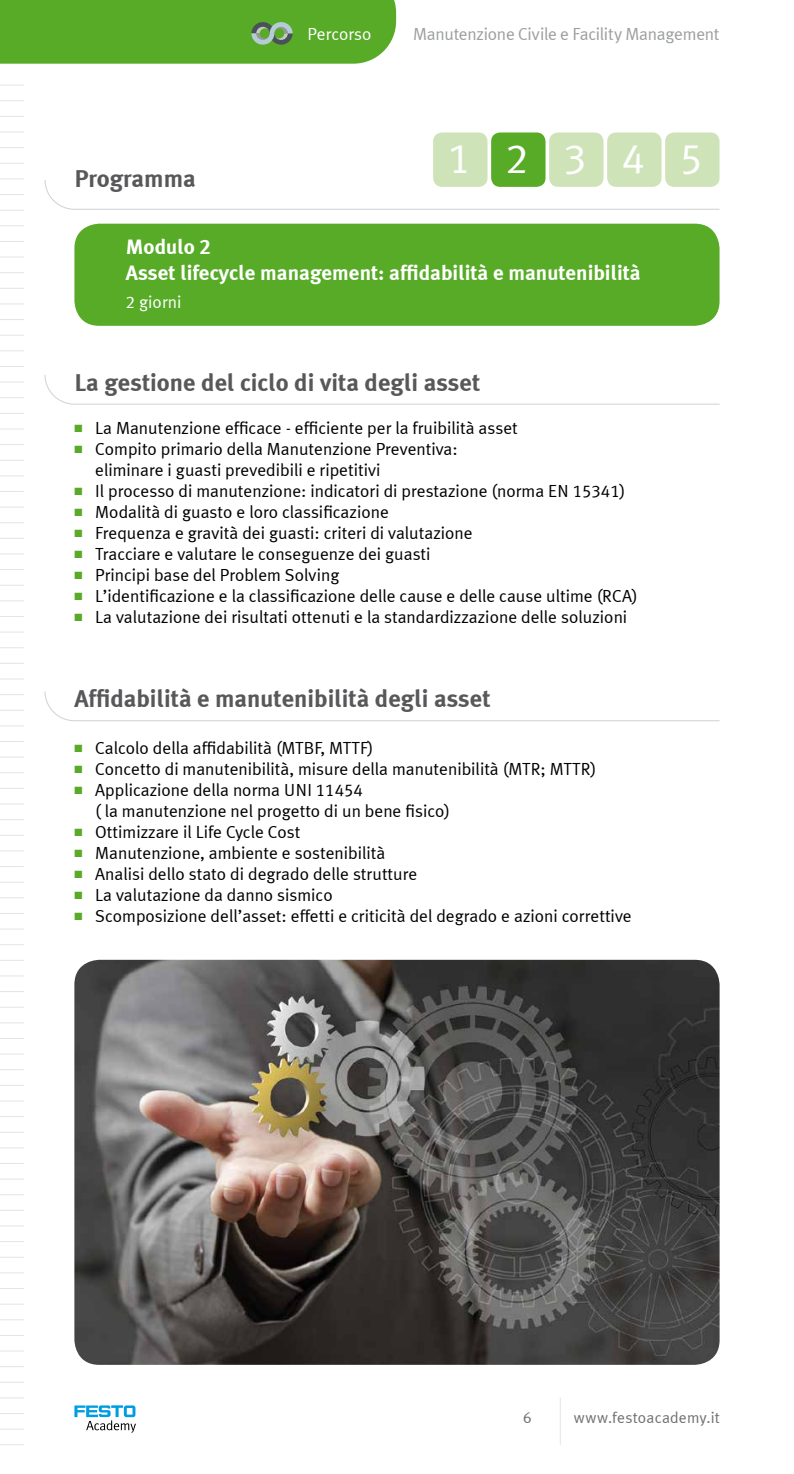
<style>
.page{position:relative;width:794px;height:1474px;background:#fff}
.page>*{position:absolute;margin:0;border:0;box-sizing:border-box;transform-origin:0 0}
.t1{font:42.88px "Meta Plus LF";letter-spacing:.815em;color:#fff}
.t2{font:700 24.5px "Meta Plus LF";color:#58585a}
.t3{font:700 21px/25.2px "Meta Plus LF";color:#fff}
.t4{font:17.5px/21px "Meta Plus LF";color:#000}
.t5{font:17.5px "Meta Plus LF";letter-spacing:-.015em;color:#9c9e9f}
.t6{font:17.5px "Meta Plus LF";color:#fff}
.t7{font:15.75px "Meta Plus LF";letter-spacing:.01em;color:#707172}
.t8{font:10.5px/21px "Zapf Dingbats ITC";color:#57ab27;text-align:justify}
</style>
<div class="page">
<div style="left:0;top:0;width:396px;height:64px;background:#57ab27"></div>
<svg style="left:0;top:913px;width:24px;height:1px"></svg>
<svg style="left:0;top:928px;width:24px;height:1px"></svg>
<svg style="left:0;top:944px;width:24px;height:1px"></svg>
<svg style="left:0;top:975px;width:24px;height:1px"></svg>
<svg style="left:0;top:991px;width:24px;height:1px"></svg>
<svg style="left:0;top:1022px;width:24px;height:1px"></svg>
<svg style="left:0;top:1038px;width:24px;height:1px"></svg>
<svg style="left:0;top:1053px;width:24px;height:1px"></svg>
<svg style="left:0;top:1069px;width:24px;height:1px"></svg>
<svg style="left:0;top:1100px;width:24px;height:1px"></svg>
<svg style="left:0;top:1116px;width:24px;height:1px"></svg>
<svg style="left:0;top:1147px;width:24px;height:1px"></svg>
<svg style="left:0;top:1163px;width:24px;height:1px"></svg>
<svg style="left:0;top:1178px;width:23px;height:1px"></svg>
<svg style="left:0;top:1194px;width:24px;height:1px"></svg>
<svg style="left:0;top:1225px;width:24px;height:1px"></svg>
<svg style="left:0;top:1241px;width:24px;height:1px"></svg>
<svg style="left:0;top:1272px;width:24px;height:1px"></svg>
<svg style="left:0;top:1319px;width:24px;height:1px"></svg>
<svg style="left:0;top:1350px;width:24px;height:1px"></svg>
<svg style="left:0;top:1366px;width:24px;height:1px"></svg>
<svg style="left:0;top:1397px;width:24px;height:1px"></svg>
<svg style="left:0;top:1444px;width:24px;height:1px"></svg>
<svg style="left:0;top:85px;width:24px;height:1px"></svg>
<svg style="left:0;top:100px;width:24px;height:1px"></svg>
<svg style="left:0;top:132px;width:24px;height:1px"></svg>
<svg style="left:0;top:147px;width:24px;height:1px"></svg>
<svg style="left:0;top:178px;width:24px;height:1px"></svg>
<svg style="left:0;top:194px;width:24px;height:1px"></svg>
<svg style="left:0;top:225px;width:24px;height:1px"></svg>
<svg style="left:0;top:256px;width:24px;height:1px"></svg>
<svg style="left:0;top:272px;width:24px;height:1px"></svg>
<svg style="left:0;top:303px;width:24px;height:1px"></svg>
<svg style="left:0;top:319px;width:24px;height:1px"></svg>
<svg style="left:0;top:350px;width:24px;height:1px"></svg>
<svg style="left:0;top:381px;width:24px;height:1px"></svg>
<svg style="left:0;top:397px;width:24px;height:1px"></svg>
<svg style="left:0;top:428px;width:24px;height:1px"></svg>
<svg style="left:0;top:444px;width:24px;height:1px"></svg>
<svg style="left:0;top:475px;width:24px;height:1px"></svg>
<svg style="left:0;top:491px;width:24px;height:1px"></svg>
<svg style="left:0;top:522px;width:24px;height:1px"></svg>
<svg style="left:0;top:553px;width:24px;height:1px"></svg>
<svg style="left:0;top:569px;width:24px;height:1px"></svg>
<svg style="left:0;top:600px;width:24px;height:1px"></svg>
<svg style="left:0;top:616px;width:24px;height:1px"></svg>
<svg style="left:0;top:647px;width:24px;height:1px"></svg>
<svg style="left:0;top:116px;width:24px;height:1px"></svg>
<svg style="left:0;top:163px;width:24px;height:1px"></svg>
<svg style="left:0;top:241px;width:24px;height:1px"></svg>
<svg style="left:0;top:288px;width:24px;height:1px"></svg>
<svg style="left:0;top:366px;width:24px;height:1px"></svg>
<svg style="left:0;top:413px;width:24px;height:1px"></svg>
<svg style="left:0;top:506px;width:24px;height:1px"></svg>
<svg style="left:0;top:538px;width:24px;height:1px"></svg>
<svg style="left:0;top:585px;width:24px;height:1px"></svg>
<svg style="left:0;top:663px;width:24px;height:1px"></svg>
<svg style="left:0;top:678px;width:24px;height:1px"></svg>
<svg style="left:0;top:725px;width:24px;height:1px"></svg>
<svg style="left:0;top:772px;width:24px;height:1px"></svg>
<svg style="left:0;top:803px;width:24px;height:1px"></svg>
<svg style="left:0;top:210px;width:24px;height:1px"></svg>
<svg style="left:0;top:335px;width:24px;height:1px"></svg>
<svg style="left:0;top:460px;width:24px;height:1px"></svg>
<svg style="left:0;top:631px;width:23px;height:1px"></svg>
<svg style="left:0;top:694px;width:24px;height:1px"></svg>
<svg style="left:0;top:741px;width:24px;height:1px"></svg>
<svg style="left:0;top:788px;width:24px;height:1px"></svg>
<svg style="left:0;top:819px;width:24px;height:1px"></svg>
<svg style="left:0;top:850px;width:24px;height:1px"></svg>
<svg style="left:0;top:866px;width:24px;height:1px"></svg>
<svg style="left:0;top:897px;width:24px;height:1px"></svg>
<svg style="left:74px;top:1405px;width:62px;height:27px"></svg>
<svg style="left:251px;top:22px;width:42px;height:23px"></svg>
<hr style="left:560px;top:1397px;width:1px;height:47px;background:#e3e4e4">
<div style="left:74px;top:224px;width:645px;height:102px;background:#57ab27;border-radius:25px"></div>
<svg style="left:44px;top:179px;width:676px;height:31px"></svg>
<svg style="left:44px;top:691px;width:676px;height:30px"></svg>
<svg style="left:44px;top:375px;width:676px;height:30px"></svg>
<img style="left:74px;top:959px;width:645px;height:405px">
<div style="left:433px;top:132px;width:54px;height:55px;background:#cfe3b9;border-radius:9px"></div>
<div style="left:549px;top:132px;width:54px;height:55px;background:#cfe3b9;border-radius:9px"></div>
<div style="left:491px;top:132px;width:54px;height:55px;background:#57ab27;border-radius:9px"></div>
<div style="left:607px;top:132px;width:54px;height:55px;background:#cfe3b9;border-radius:9px"></div>
<div style="left:665px;top:132px;width:54px;height:55px;background:#cfe3b9;border-radius:9px"></div>
<h2 class="t2" style="left:74px;top:163px;width:123px">Programma</h2>
<p class="t6" style="left:307px;top:24px;width:66px">Percorso</p>
<p class="t5" style="left:413px;top:24px;width:308px">Manutenzione Civile e Facility Management</p>
<h1 class="t1" style="left:448px;top:132px;width:256px">12345</h1>
<p class="t3" style="left:126px;top:234px;width:516px">Modulo 2<br>Asset lifecycle management: affidabilità e manutenibilità</p>
<p class="t6" style="left:126px;top:291px;width:57px">2 giorni</p>
<h2 class="t2" style="left:74px;top:367px;width:407px">La gestione del ciclo di vita degli asset</h2>
<p class="t8" style="left:74px;top:480px;width:9px">■ ■ ■ ■ ■ ■ ■</p>
<p class="t4" style="left:95px;top:417px;width:544px">La Manutenzione efficace - efficiente per la fruibilità asset<br>Compito primario della Manutenzione Preventiva:<br>eliminare i guasti prevedibili e ripetitivi<br>Il processo di manutenzione: indicatori di prestazione (norma EN 15341)<br>Modalità di guasto e loro classificazione<br>Frequenza e gravità dei guasti: criteri di valutazione<br>Tracciare e valutare le conseguenze dei guasti<br>Principi base del Problem Solving<br>L’identificazione e la classificazione delle cause e delle cause ultime (RCA)<br>La valutazione dei risultati ottenuti e la standardizzazione delle soluzioni</p>
<h2 class="t2" style="left:74px;top:683px;width:417px">Affidabilità e manutenibilità degli asset</h2>
<p class="t8" style="left:74px;top:737px;width:9px">■ ■ ■</p>
<p class="t8" style="left:74px;top:821px;width:9px">■ ■ ■ ■ ■</p>
<p class="t4" style="left:95px;top:737px;width:538px">Calcolo della affidabilità (MTBF, MTTF)<br>Concetto di manutenibilità, misure della manutenibilità (MTR; MTTR)<br>Applicazione della norma UNI 11454<br>( la manutenzione nel progetto di un bene fisico)<br>Ottimizzare il Life Cycle Cost<br>Manutenzione, ambiente e sostenibilità<br>Analisi dello stato di degrado delle strutture<br>La valutazione da danno sismico<br>Scomposizione dell’asset: effetti e criticità del degrado e azioni correttive</p>
<p class="t7" style="left:523px;top:1407px;width:10px">6</p>
<p class="t7" style="left:574px;top:1407px;width:148px">www.festoacademy.it</p>
</div>
